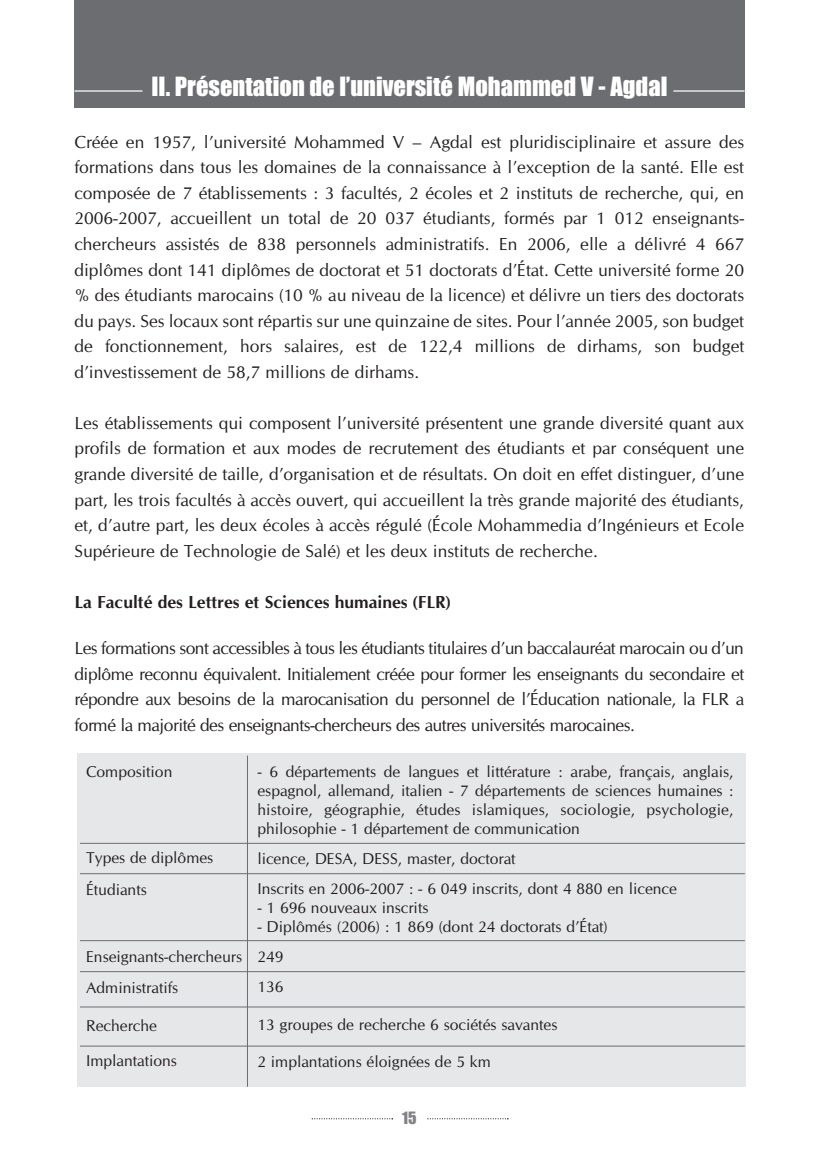
<style>
.page{position:relative;width:819px;height:1166px;background:#fff}
.page>*{position:absolute;margin:0;border:0;box-sizing:border-box;transform-origin:0 0}
.t1{font:24.5px "Impact";color:#fff}
.t2{font:17.5px/25.6px "CG Omega";color:#231f20;text-align:justify}
.t3{font:700 17.5px "CG Omega";color:#231f20}
.t4{font:15.75px/18.9px "CG Omega";color:#231f20}
.t5{font:15.75px "Impact";color:#808285}
</style>
<div class="page">
<div style="left:74px;top:0;width:670px;height:108px;background:#6c6d70"></div>
<hr style="left:74px;top:90px;width:68px;height:2px;background:#fff">
<hr style="left:673px;top:90px;width:71px;height:2px;background:#fff">
<svg style="left:312px;top:1118px;width:81px;height:1px"></svg>
<svg style="left:427px;top:1118px;width:81px;height:1px"></svg>
<div style="left:77px;top:754px;width:668px;height:333px;background:#e6e7e9"></div>
<hr style="left:80px;top:843px;width:664px;height:1px;background:#6c6d70">
<hr style="left:80px;top:873px;width:664px;height:1px;background:#6c6d70">
<hr style="left:80px;top:940px;width:664px;height:1px;background:#6c6d70">
<hr style="left:80px;top:971px;width:664px;height:1px;background:#6c6d70">
<hr style="left:80px;top:1006px;width:664px;height:1px;background:#6c6d70">
<hr style="left:80px;top:1046px;width:664px;height:1px;background:#6c6d70">
<hr style="left:247px;top:755px;width:1px;height:332px;background:#6c6d70">
<h1 class="t1" style="left:151px;top:73px;width:517px">II. Présentation de l’université Mohammed V - Agdal</h1>
<p class="t2" style="left:74px;top:129px;width:671px">Créée en 1957, l’université Mohammed V – Agdal est pluridisciplinaire et assure des formations dans tous les domaines de la connaissance à l’exception de la santé. Elle est composée de 7 établissements : 3 facultés, 2 écoles et 2 instituts de recherche, qui, en 2006-2007, accueillent un total de 20 037 étudiants, formés par 1 012 enseignants&shy;chercheurs assistés de 838 personnels administratifs. En 2006, elle a délivré 4 667 diplômes dont 141 diplômes de doctorat et 51 doctorats d’État. Cette université forme 20 % des étudiants marocains (10 % au niveau de la licence) et délivre un tiers des doctorats du pays. Ses locaux sont répartis sur une quinzaine de sites. Pour l’année 2005, son budget de fonctionnement, hors salaires, est de 122,4 millions de dirhams, son budget d’investissement de 58,7 millions de dirhams.</p>
<p class="t2" style="left:74px;top:410px;width:671px">Les établissements qui composent l’université présentent une grande diversité quant aux profils de formation et aux modes de recrutement des étudiants et par conséquent une grande diversité de taille, d’organisation et de résultats. On doit en effet distinguer, d’une part, les trois facultés à accès ouvert, qui accueillent la très grande majorité des étudiants, et, d’autre part, les deux écoles à accès régulé (École Mohammedia d’Ingénieurs et Ecole Supérieure de Technologie de Salé) et les deux instituts de recherche.</p>
<p class="t3" style="left:74px;top:591px;width:377px">La Faculté des Lettres et Sciences humaines (FLR)</p>
<p class="t2" style="left:74px;top:635px;width:671px">Les formations sont accessibles à tous les étudiants titulaires d’un baccalauréat marocain ou d’un diplôme reconnu équivalent. Initialement créée pour former les enseignants du secondaire et répondre aux besoins de la marocanisation du personnel de l’Éducation nationale, la FLR a formé la majorité des enseignants-chercheurs des autres universités marocaines.</p>
<p class="t4" style="left:86px;top:762px;width:88px">Composition</p>
<p class="t4" style="left:86px;top:842px;width:129px;line-height:31.2px">Types de diplômes<br>Étudiants</p>
<p class="t4" style="left:86px;top:941px;width:157px;line-height:31.2px">Enseignants-chercheurs<br>Administratifs</p>
<p class="t4" style="left:86px;top:1016px;width:72px">Recherche</p>
<p class="t4" style="left:86px;top:1051px;width:92px">Implantations</p>
<p class="t4" style="left:257px;top:762px;width:477px;text-align:justify">- 6 départements de langues et littérature : arabe, français, anglais, espagnol, allemand, italien - 7 départements de sciences humaines : histoire, géographie, études islamiques, sociologie, psychologie, philosophie - 1 département de communication</p>
<p class="t4" style="left:257px;top:843px;width:421px;line-height:30.1px">licence, DESA, DESS, master, doctorat<br>Inscrits en 2006-2007 : - 6 049 inscrits, dont 4 880 en licence</p>
<p class="t4" style="left:257px;top:898px;width:172px">- 1 696 nouveaux inscrits</p>
<p class="t4" style="left:257px;top:911px;width:352px;line-height:30.1px">- Diplômés (2006) : 1 869 (dont 24 doctorats d’État)<br>249<br>136</p>
<p class="t4" style="left:257px;top:1015px;width:301px">13 groupes de recherche 6 sociétés savantes</p>
<p class="t4" style="left:257px;top:1052px;width:235px">2 implantations éloignées de 5 km</p>
<p class="t5" style="left:402px;top:1109px;width:16px">15</p>
</div>
